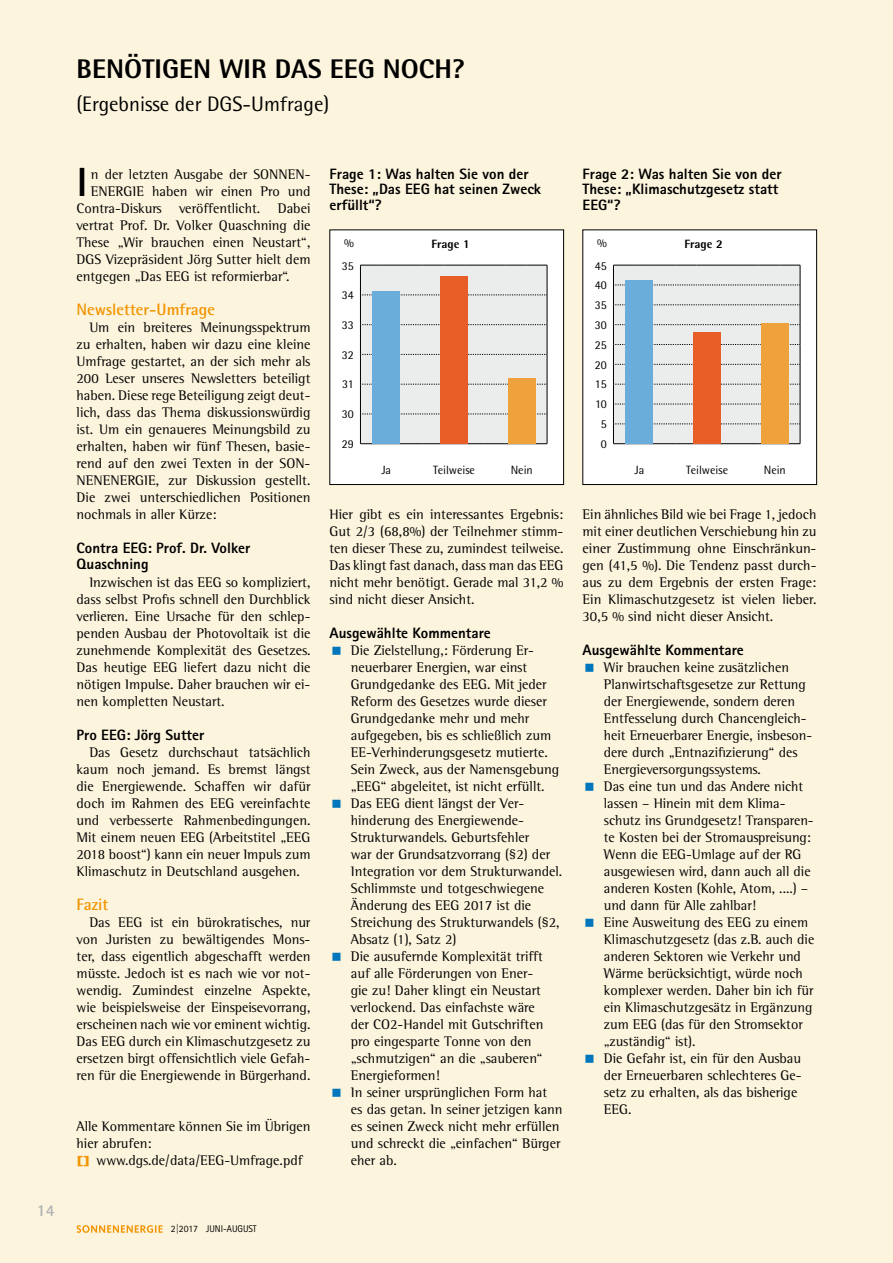
<style>
.page{position:relative;width:893px;height:1263px;background:#fcf4dd}
.page>*{position:absolute;margin:0;border:0;box-sizing:border-box;transform-origin:0 0}
.t1{font:700 40.8px "Rotis Semi Sans Std";color:#000}
.t2{font:800 27px "Rotis Semi Sans Std";color:#000}
.t3{font:21px "Rotis Semi Sans Std";color:#000}
.t4{font:700 16.5px "Rotis Semi Sans Std";color:#f29400}
.t5{font:700 16.5px "Rotis Semi Sans Std";color:#b1b3b4}
.t6{font:800 15px/15.8px "Rotis Sans Serif Std";color:#000}
.t7{font:14.25px/17px "Rotis Semi Serif Std";color:#000;text-align:justify}
.t8{font:12px/19.8px "Rotis Semi Sans Std";color:#000;text-align:center}
.t9{font:800 12px "Rotis Semi Sans Std";color:#000}
.t10{font:9.75px "Rotis Sans Serif Std";color:#000}
.s1{font-family:"Arial";font-weight:700;font-size:11.25px;color:#f29400}
</style>
<div class="page">
<svg style="left:77px;top:1225px;width:86px;height:8px"></svg>
<div style="left:330px;top:230px;width:234px;height:254px;background:#fff"></div>
<div style="left:330px;top:230px;width:234px;height:255px;border:1px solid #000"></div>
<svg style="left:360px;top:265px;width:188px;height:179px;background:#e2e4e4"></svg>
<div style="left:372px;top:291px;width:28px;height:152px;background:#6aacda"></div>
<div style="left:440px;top:276px;width:28px;height:167px;background:#e95e26"></div>
<div style="left:508px;top:378px;width:28px;height:65px;background:#efa23c"></div>
<div style="left:583px;top:230px;width:234px;height:254px;background:#fff"></div>
<div style="left:583px;top:230px;width:234px;height:255px;border:1px solid #000"></div>
<svg style="left:613px;top:265px;width:188px;height:179px;background:#dfe0e0"></svg>
<div style="left:625px;top:280px;width:28px;height:163px;background:#6aacda"></div>
<div style="left:693px;top:332px;width:28px;height:111px;background:#e95e26"></div>
<div style="left:761px;top:323px;width:28px;height:120px;background:#efa23c"></div>
<p class="t5" style="left:37px;top:1200px;width:19px">14</p>
<h2 class="t2" style="left:76px;top:52px;width:389px">BENÖTIGEN WIR DAS EEG NOCH?</h2>
<h3 class="t3" style="left:76px;top:91px;width:254px">(Ergebnisse der DGS-Umfrage)</h3>
<h1 class="t1" style="left:77px;top:157px;width:13px">I</h1>
<p class="t7" style="left:91px;top:165px;width:221px">n der letzten Ausgabe der SONNEN-</p>
<p class="t7" style="left:91px;top:182px;width:221px">ENERGIE haben wir einen Pro und</p>
<p class="t7" style="left:77px;top:199px;width:235px">Contra-Diskurs veröffentlicht. Dabei</p>
<p class="t7" style="left:77px;top:216px;width:235px">vertrat Prof. Dr. Volker Quaschning die</p>
<p class="t7" style="left:77px;top:233px;width:235px">These „Wir brauchen einen Neustart“,</p>
<p class="t7" style="left:77px;top:250px;width:235px">DGS Vizepräsident Jörg Sutter hielt dem</p>
<p class="t7" style="left:77px;top:267px;width:215px">entgegen „Das EEG ist reformierbar“.</p>
<p class="t4" style="left:77px;top:299px;width:140px">Newsletter-Umfrage</p>
<p class="t7" style="left:77px;top:318px;width:235px;text-indent:13px">Um ein breiteres Meinungsspektrum zu erhalten, haben wir dazu eine kleine Umfrage gestartet, an der sich mehr als 200 Leser unseres Newsletters beteiligt haben. Diese rege Beteiligung zeigt deut&shy;lich, dass das Thema diskussionswürdig ist. Um ein genaueres Meinungsbild zu erhalten, haben wir fünf Thesen, basie&shy;rend auf den zwei Texten in der SON-NENENERGIE, zur Diskussion gestellt.<br>Die zwei unterschiedlichen Positionen nochmals in aller Kürze:</p>
<p class="t6" style="left:77px;top:540px;width:175px">Contra EEG: Prof. Dr. Volker<br>Quaschning</p>
<p class="t7" style="left:77px;top:573px;width:235px;text-indent:13px">Inzwischen ist das EEG so kompliziert, dass selbst Profis schnell den Durchblick verlieren. Eine Ursache für den schlep&shy;penden Ausbau der Photovoltaik ist die zunehmende Komplexität des Gesetzes.<br>Das heutige EEG liefert dazu nicht die nötigen Impulse. Daher brauchen wir ei&shy;nen kompletten Neustart.</p>
<p class="t6" style="left:77px;top:727px;width:129px">Pro EEG: Jörg Sutter</p>
<p class="t7" style="left:77px;top:744px;width:235px;text-indent:13px">Das Gesetz durchschaut tatsächlich kaum noch jemand. Es bremst längst die Energiewende. Schaffen wir dafür doch im Rahmen des EEG vereinfachte und verbesserte Rahmenbedingungen.<br>Mit einem neuen EEG (Arbeitstitel „EEG 2018 boost“) kann ein neuer Impuls zum Klimaschutz in Deutschland ausgehen.</p>
<p class="t4" style="left:77px;top:894px;width:33px">Fazit</p>
<p class="t7" style="left:77px;top:914px;width:235px;text-indent:13px">Das EEG ist ein bürokratisches, nur von Juristen zu bewältigendes Mons&shy;ter, dass eigentlich abgeschafft werden müsste. Jedoch ist es nach wie vor not&shy;wendig. Zumindest einzelne Aspekte, wie beispielsweise der Einspeisevorrang, erscheinen nach wie vor eminent wichtig.<br>Das EEG durch ein Klimaschutzgesetz zu ersetzen birgt offensichtlich viele Gefah&shy;ren für die Energiewende in Bürgerhand.</p>
<p class="t7" style="left:77px;top:1118px;width:235px;text-align:left">Alle Kommentare können Sie im Übrigen hier abrufen:<br><span class="s1">[]</span> www.dgs.de/data/EEG-Umfrage.pdf</p>
<p class="t6" style="left:330px;top:165px;width:213px">Frage 1: Was halten Sie von der<br>These: „Das EEG hat seinen Zweck erfüllt“?</p>
<p class="t6" style="left:583px;top:165px;width:201px">Frage 2: Was halten Sie von der<br>These: „Klimaschutzgesetz statt<br>EEG“?</p>
<p class="t8" style="left:344px;top:233px;width:11px">%</p>
<p class="t8" style="left:342px;top:256px;width:14px">35</p>
<p class="t8" style="left:342px;top:285px;width:14px">34</p>
<p class="t8" style="left:342px;top:315px;width:14px">33</p>
<p class="t8" style="left:342px;top:345px;width:14px">32</p>
<p class="t8" style="left:342px;top:374px;width:13px">31</p>
<p class="t8" style="left:342px;top:404px;width:14px">30</p>
<p class="t8" style="left:342px;top:434px;width:14px">29</p>
<p class="t9" style="left:431px;top:237px;width:40px">Frage 1</p>
<p class="t8" style="left:597px;top:233px;width:11px">%</p>
<p class="t8" style="left:381px;top:460px;width:11px">Ja</p>
<p class="t8" style="left:433px;top:460px;width:43px">Teilweise</p>
<p class="t8" style="left:511px;top:460px;width:24px">Nein</p>
<p class="t8" style="left:595px;top:256px;width:14px">45<br>40<br>35<br>30<br>25<br>20<br>15<br>10<br>5<br>0</p>
<p class="t9" style="left:684px;top:237px;width:40px">Frage 2</p>
<p class="t8" style="left:634px;top:460px;width:11px">Ja</p>
<p class="t8" style="left:686px;top:460px;width:43px">Teilweise</p>
<p class="t8" style="left:764px;top:460px;width:24px">Nein</p>
<p class="t7" style="left:330px;top:505px;width:235px">Hier gibt es ein interessantes Ergebnis:<br>Gut 2/3 (68,8%) der Teilnehmer stimm&shy;ten dieser These zu, zumindest teilweise.<br>Das klingt fast danach, dass man das EEG nicht mehr benötigt. Gerade mal 31,2 % sind nicht dieser Ansicht.</p>
<p class="t6" style="left:330px;top:625px;width:163px">Ausgewählte Kommentare</p>
<p class="t7" style="left:351px;top:642px;width:213px;text-align:left">Die Zielstellung,: Förderung Er&shy;neuerbarer Energien, war einst<br>Grundgedanke des EEG. Mit jeder<br>Reform des Gesetzes wurde dieser<br>Grundgedanke mehr und mehr aufgegeben, bis es schließlich zum<br>EE-Verhinderungsgesetz mutierte.<br>Sein Zweck, aus der Namensgebung „EEG“ abgeleitet, ist nicht erfüllt.<br>Das EEG dient längst der Ver&shy;hinderung des Energiewende-<br>Strukturwandels. Geburtsfehler<br>war der Grundsatzvorrang (§2) der<br>Integration vor dem Strukturwandel.<br>Schlimmste und totgeschwiegene<br>Änderung des EEG 2017 ist die<br>Streichung des Strukturwandels (§2,<br>Absatz (1), Satz 2)<br>Die ausufernde Komplexität trifft auf alle Förderungen von Ener-<br>gie zu! Daher klingt ein Neustart verlockend. Das einfachste wäre<br>der CO2-Handel mit Gutschriften pro eingesparte Tonne von den „schmutzigen“ an die „sauberen“<br>Energieformen!<br>In seiner ursprünglichen Form hat<br>es das getan. In seiner jetzigen kann es seinen Zweck nicht mehr erfüllen und schreckt die „einfachen“ Bürger eher ab.</p>
<p class="t7" style="left:583px;top:505px;width:235px">Ein ähnliches Bild wie bei Frage 1, jedoch mit einer deutlichen Verschiebung hin zu einer Zustimmung ohne Einschränkun&shy;gen (41,5 %). Die Tendenz passt durch&shy;aus zu dem Ergebnis der ersten Frage:<br>Ein Klimaschutzgesetz ist vielen lieber.<br>30,5 % sind nicht dieser Ansicht.</p>
<p class="t6" style="left:583px;top:642px;width:163px">Ausgewählte Kommentare</p>
<p class="t7" style="left:604px;top:659px;width:212px;text-align:left">Wir brauchen keine zusätzlichen<br>Planwirtschaftsgesetze zur Rettung der Energiewende, sondern deren<br>Entfesselung durch Chancengleich&shy;heit Erneuerbarer Energie, insbeson&shy;dere durch „Entnazifizierung“ des<br>Energieversorgungssystems.<br>Das eine tun und das Andere nicht lassen – Hinein mit dem Klima&shy;schutz ins Grundgesetz! Transparen&shy;te Kosten bei der Stromauspreisung:<br>Wenn die EEG-Umlage auf der RG ausgewiesen wird, dann auch all die anderen Kosten (Kohle, Atom, ....) – und dann für Alle zahlbar!<br>Eine Ausweitung des EEG zu einem<br>Klimaschutzgesetz (das z.B. auch die anderen Sektoren wie Verkehr und<br>Wärme berücksichtigt, würde noch komplexer werden. Daher bin ich für ein Klimaschutzgesätz in Ergänzung zum EEG (das für den Stromsektor „zuständig“ ist).<br>Die Gefahr ist, ein für den Ausbau der Erneuerbaren schlechteres Ge&shy;setz zu erhalten, als das bisherige<br>EEG.</p>
<p class="t10" style="left:171px;top:1223px;width:87px">2|2017 JUNI-AUGUST</p>
</div>
